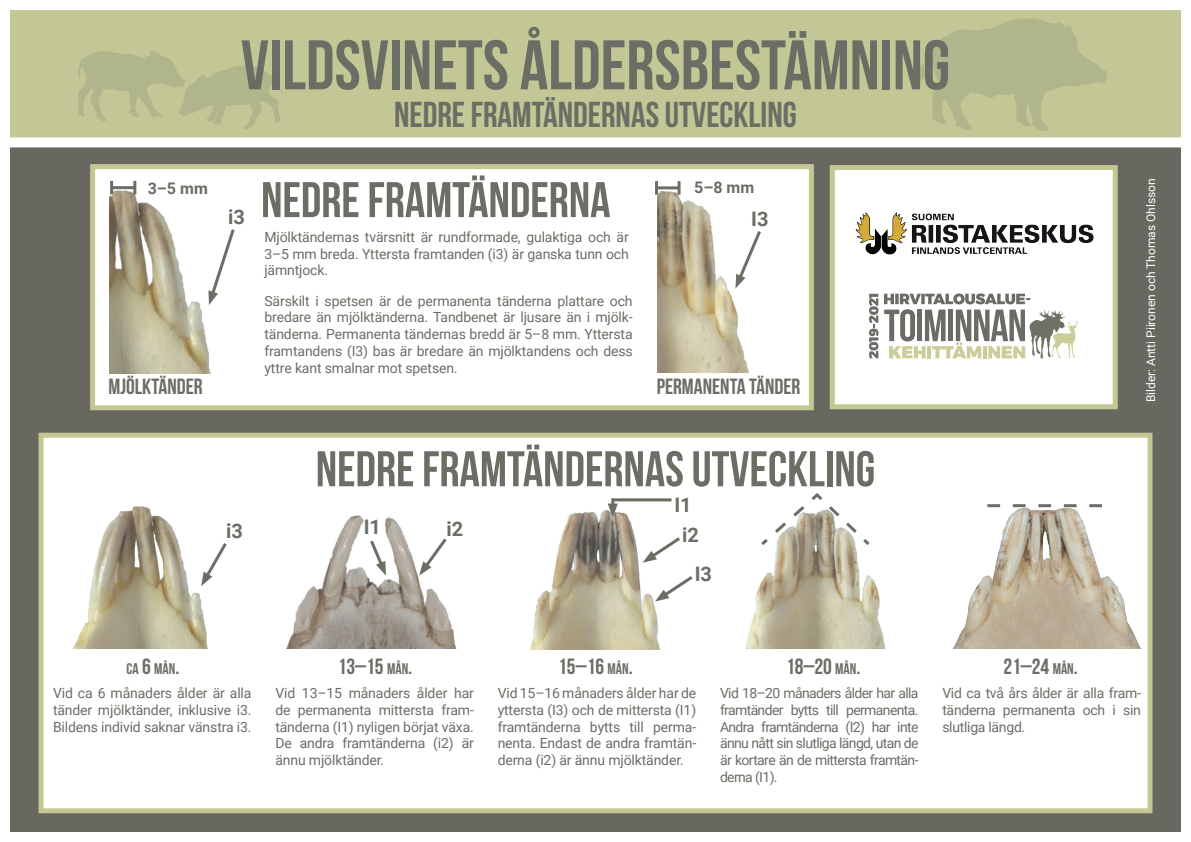
<style>
.page{position:relative;width:1191px;height:842px;background:#686860}
.page>*{position:absolute;margin:0;border:0;box-sizing:border-box;transform-origin:0 0}
.t1{font:70px "Bebas Neue";color:#6a6e64}
.t2{font:50px "Bebas Neue";color:#6a6e64}
.t3{font:36px "Bebas Neue";color:#6a6e64}
.t4{font:22px "Bebas Neue";color:#6a6e64}
.t5{font:700 20px/39.4px "Roboto";color:#6a6e64}
.t6{font:700 16px "Roboto";color:#6a6e64}
.t7{font:15.4px "Bebas Neue";color:#6a6e64}
.t8{font:14px/16.8px "Roboto";letter-spacing:-.01em;color:#6a6e64;text-align:justify}
.t9{font:12px "Roboto";color:#fff}
.s1{font-size:22px}
.s2{font-size:15.4px}
.s3{font-style:inherit}
</style>
<div class="page">
<div style="left:5px;top:5px;width:1181px;height:137px;background:#c3c795"></div>
<div style="left:0;top:0;width:1191px;height:147px;border:10px solid #fff"></div>
<svg style="left:914px;top:18px;width:193px;height:113px"></svg>
<svg style="left:78px;top:51px;width:204px;height:78px"></svg>
<div style="left:90px;top:164px;width:724px;height:246px;background:#fff;border:5px solid #c3c792"></div>
<img style="left:109px;top:190px;width:102px;height:183px">
<svg style="left:208px;top:226px;width:27px;height:79px"></svg>
<hr style="left:112px;top:186px;width:23px;height:3px;background:#6a6e64">
<svg style="left:110px;top:181px;width:3px;height:13px"></svg>
<svg style="left:133px;top:181px;width:3px;height:13px"></svg>
<img style="left:657px;top:190px;width:92px;height:182px">
<svg style="left:735px;top:228px;width:26px;height:61px"></svg>
<hr style="left:656px;top:186px;width:23px;height:3px;background:#6a6e64">
<hr style="left:655px;top:181px;width:3px;height:14px;background:#6a6e64">
<hr style="left:677px;top:181px;width:3px;height:14px;background:#6a6e64">
<div style="left:39px;top:433px;width:1113px;height:380px;background:#fff;border:5px solid #c3c792"></div>
<img style="left:72px;top:506px;width:136px;height:143px">
<svg style="left:201px;top:540px;width:26px;height:46px"></svg>
<img style="left:286px;top:515px;width:171px;height:134px">
<svg style="left:419px;top:535px;width:30px;height:40px"></svg>
<svg style="left:367px;top:537px;width:20px;height:38px"></svg>
<img style="left:746px;top:548px;width:140px;height:101px">
<svg style="left:761px;top:493px;width:109px;height:55px"></svg>
<img style="left:952px;top:488px;width:201px;height:161px">
<svg style="left:987px;top:504px;width:115px;height:3px"></svg>
<img style="left:530px;top:510px;width:130px;height:139px">
<svg style="left:642px;top:534px;width:38px;height:29px"></svg>
<svg style="left:655px;top:573px;width:38px;height:28px"></svg>
<hr style="left:612px;top:498px;width:59px;height:3px;background:#696b60">
<svg style="left:608px;top:498px;width:10px;height:19px"></svg>
<div style="left:830px;top:165px;width:287px;height:244px;background:#fff;border:5px solid #c3c792"></div>
<img style="left:855px;top:212px;width:239px;height:43px">
<svg style="left:869px;top:294px;width:9px;height:65px"></svg>
<svg style="left:884px;top:293px;width:194px;height:66px"></svg>
<div style="left:0;top:0;width:1191px;height:842px;border:10px solid #fff"></div>
<h1 class="t1" style="left:241px;top:27px;width:711px">VILDSVINETS ÅLDERSBESTÄMNING</h1>
<h3 class="t3" style="left:394px;top:95px;width:404px">NEDRE FRAMTÄNDERNAS UTVECKLING</h3>
<p class="t6" style="left:148px;top:177px;width:62px">3–5 mm</p>
<h3 class="t4" style="left:109px;top:375px;width:96px">MJÖLKTÄNDER</h3>
<h3 class="t5" style="left:228px;top:196px;width:18px">i3</h3>
<h2 class="t2" style="left:261px;top:172px;width:351px">NEDRE FRAMTÄNDERNA</h2>
<p class="t8" style="left:264px;top:228px;width:366px">Mjölktändernas tvärsnitt är rundformade, gulaktiga och är 3–5 mm breda. Yttersta framtanden (i3) är ganska tunn och jämntjock.</p>
<p class="t8" style="left:264px;top:292px;width:370px">Särskilt i spetsen är de permanenta tänderna plattare och bredare än mjölktänderna. Tandbenet är ljusare än i mjölk&shy;tänderna. Permanenta tändernas bredd är 5–8 mm. Yttersta framtandens (I3) bas är bredare än mjölktandens och dess yttre kant smalnar mot spetsen.</p>
<p class="t6" style="left:694px;top:176px;width:62px">5–8 mm</p>
<h3 class="t5" style="left:751px;top:198px;width:19px">I3</h3>
<h3 class="t4" style="left:656px;top:375px;width:145px">PERMANENTA TÄNDER</h3>
<p class="t9" style="left:1142px;top:402px;width:226px;rotate:-90deg">Bilder: Antti Piironen och Thomas Ohlsson</p>
<h2 class="t2" style="left:316px;top:442px;width:561px">NEDRE FRAMTÄNDERNAS UTVECKLING</h2>
<h3 class="t5" style="left:674px;top:484px;width:19px">I1</h3>
<h3 class="t5" style="left:226px;top:510px;width:18px">i3</h3>
<h3 class="t5" style="left:364px;top:506px;width:19px">I1</h3>
<h3 class="t5" style="left:446px;top:508px;width:18px">i2</h3>
<h3 class="t5" style="left:695px;top:514px;width:19px;text-indent:-13px">i2<br>I3</h3>
<p class="t7" style="left:126px;top:660px;width:55px">CA <span class="s1">6</span> MÅN<span class="s1">.</span></p>
<h3 class="t4" style="left:338px;top:655px;width:76px">13–15 <span class="s2">MÅN</span><span class="s3">.</span></h3>
<h3 class="t4" style="left:558px;top:655px;width:76px">15–16 <span class="s2">MÅN</span><span class="s3">.</span></h3>
<h3 class="t4" style="left:786px;top:655px;width:76px">18–20 <span class="s2">MÅN</span><span class="s3">.</span></h3>
<h3 class="t4" style="left:1003px;top:655px;width:76px">21–24 <span class="s2">MÅN</span><span class="s3">.</span></h3>
<p class="t8" style="left:53px;top:684px;width:200px">Vid ca 6 månaders ålder är alla tänder mjölktänder, inklusive i3.<br>Bildens individ saknar vänstra i3.</p>
<p class="t8" style="left:275px;top:684px;width:200px">Vid 13–15 månaders ålder har de permanenta mittersta fram&shy;tänderna (I1) nyligen börjat växa.<br>De andra framtänderna (i2) är ännu mjölktänder.</p>
<p class="t8" style="left:498px;top:684px;width:200px">Vid 15–16 månaders ålder har de yttersta (I3) och de mittersta (I1) framtänderna bytts till perma&shy;nenta. Endast de andra framtän&shy;derna (i2) är ännu mjölktänder.</p>
<p class="t8" style="left:720px;top:684px;width:200px">Vid 18–20 månaders ålder har alla framtänder bytts till permanenta.<br>Andra framtänderna (I2) har inte ännu nått sin slutliga längd, utan de är kortare än de mittersta framtän&shy;derna (I1).</p>
<p class="t8" style="left:942px;top:684px;width:200px">Vid ca två års ålder är alla fram&shy;tänderna permanenta och i sin slutliga längd.</p>
</div>
